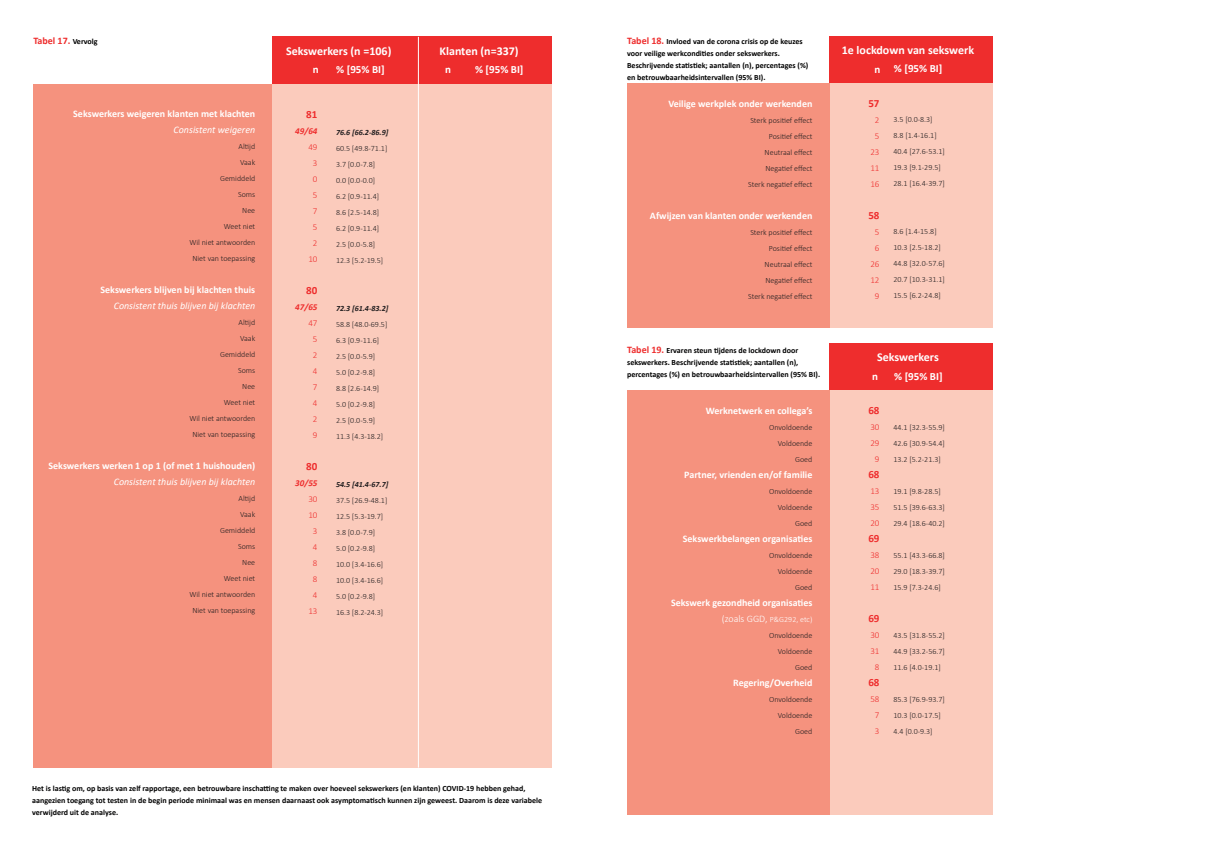
<style>
.page{position:relative;width:1208px;height:859px;background:#fff}
.page>*{position:absolute;margin:0;border:0;box-sizing:border-box;transform-origin:0 0}
.t1{font:700 12px "Calibri";color:#fff}
.t2{font:700 11px "Calibri";color:#fff}
.t3{font:700 11px "Calibri";color:#ee2d2d}
.t4{font:700 10px "Calibri";color:#fff}
.t5{font:italic 10px "Calibri";color:#fff}
.t6{font:700 10px "Calibri";color:#ee2d2d}
.t7{font:300 9px/16px "Calibri";color:#ee2d2d;text-align:center}
.t8{font:700 9px "Calibri";color:#fff}
.t9{font:italic 700 9px "Calibri";color:#ee2d2d}
.t10{font:300 8px/16px "Calibri";color:#231f20;text-align:right}
.t11{font:700 8px/12px "Calibri";color:#000001}
.t12{font:italic 700 8px "Calibri";color:#231f20}
.s1{font-size:8px;color:#000001}
.s2{font-size:10px;color:#ee2d2d}
.s3{font-size:10px;color:#fff}
.s4{color:#fff}
</style>
<div class="page">
<div style="left:33px;top:84px;width:239px;height:683px;background:#f5927e"></div>
<div style="left:272px;top:84px;width:279px;height:683px;background:#fbcbbc"></div>
<div style="left:272px;top:37px;width:279px;height:47px;background:#ee2d2d"></div>
<div style="left:829px;top:37px;width:163px;height:47px;background:#ee2d2d"></div>
<div style="left:829px;top:344px;width:163px;height:47px;background:#ee2d2d"></div>
<div style="left:829px;top:83px;width:163px;height:245px;background:#fbcbbc"></div>
<div style="left:829px;top:390px;width:163px;height:424px;background:#fbcbbc"></div>
<div style="left:627px;top:83px;width:203px;height:245px;background:#f5927e"></div>
<div style="left:627px;top:390px;width:203px;height:424px;background:#f5927e"></div>
<hr style="left:418px;top:37px;width:1px;height:730px;background:#fff">
<p class="t6" style="left:33px;top:34px;width:66px">Tabel 17. <span class="s1">Vervolg</span></p>
<h1 class="t1" style="left:286px;top:42px;width:107px">Sekswerkers (n =106)</h1>
<h1 class="t1" style="left:439px;top:42px;width:81px">Klanten (n=337)</h1>
<h2 class="t2" style="left:313px;top:61px;width:7px">n</h2>
<h2 class="t2" style="left:336px;top:61px;width:50px">% [95% BI]</h2>
<h2 class="t2" style="left:445px;top:61px;width:7px">n</h2>
<h2 class="t2" style="left:475px;top:61px;width:50px">% [95% BI]</h2>
<p class="t8" style="left:477px;top:65px;width:79px">(01-07-2020 – datum</p>
<h2 class="t2" style="left:202px;top:105px;width:92px">n(/N*) % [95% BI]</h2>
<p class="t5" style="left:174px;top:122px;width:83px">Consistent weigeren</p>
<p class="t10" style="left:189px;top:138px;width:67px">Altijd<br>Vaak<br>Gemiddeld<br>Soms<br>Nee<br>Weet niet<br>Wil niet antwoorden<br>Niet van toepassing</p>
<p class="t4" style="left:100px;top:282px;width:156px">Sekswerkers blijven bij klachten thuis</p>
<p class="t5" style="left:114px;top:298px;width:143px">Consistent thuis blijven bij klachten</p>
<p class="t10" style="left:189px;top:314px;width:67px">Altijd<br>Vaak<br>Gemiddeld<br>Soms<br>Nee<br>Weet niet<br>Wil niet antwoorden<br>Niet van toepassing</p>
<p class="t4" style="left:49px;top:458px;width:208px">Sekswerkers werken 1 op 1 (of met 1 huishouden)</p>
<p class="t5" style="left:114px;top:474px;width:143px">Consistent thuis blijven bij klachten</p>
<p class="t10" style="left:189px;top:490px;width:67px">Altijd<br>Vaak<br>Gemiddeld<br>Soms<br>Nee<br>Weet niet<br>Wil niet antwoorden<br>Niet van toepassing</p>
<p class="t4" style="left:73px;top:106px;width:183px">Sekswerkers weigeren klanten met klachten</p>
<h2 class="t3" style="left:306px;top:107px;width:13px">81</h2>
<p class="t9" style="left:295px;top:125px;width:24px">49/64</p>
<p class="t7" style="left:308px;top:139px;width:11px">49<br>3<br>0<br>5<br>7<br>5<br>2<br>10</p>
<h2 class="t3" style="left:306px;top:283px;width:13px">80</h2>
<p class="t9" style="left:295px;top:301px;width:24px">47/65</p>
<p class="t7" style="left:308px;top:315px;width:11px">47<br>5<br>2<br>4<br>7<br>4<br>2<br>9</p>
<h2 class="t3" style="left:306px;top:459px;width:13px">80</h2>
<p class="t9" style="left:295px;top:477px;width:24px">30/55</p>
<p class="t7" style="left:308px;top:491px;width:11px">30<br>10<br>3<br>4<br>8<br>8<br>4<br>13</p>
<p class="t12" style="left:336px;top:126px;width:54px">76.6 [66.2-86.9]</p>
<p class="t10" style="left:336px;top:140px;width:53px;text-align:left">60.5 [49.8-71.1]<br>3.7 [0.0-7.8]<br>0.0 [0.0-0.0]<br>6.2 [0.9-11.4]<br>8.6 [2.5-14.8]<br>6.2 [0.9-11.4]<br>2.5 [0.0-5.8]<br>12.3 [5.2-19.5]</p>
<p class="t12" style="left:336px;top:302px;width:54px">72.3 [61.4-83.2]</p>
<p class="t10" style="left:336px;top:316px;width:53px;text-align:left">58.8 [48.0-69.5]<br>6.3 [0.9-11.6]<br>2.5 [0.0-5.9]<br>5.0 [0.2-9.8]<br>8.8 [2.6-14.9]<br>5.0 [0.2-9.8]<br>2.5 [0.0-5.9]<br>11.3 [4.3-18.2]</p>
<p class="t12" style="left:336px;top:478px;width:54px">54.5 [41.4-67.7]</p>
<p class="t10" style="left:336px;top:492px;width:53px;text-align:left">37.5 [26.9-48.1]<br>12.5 [5.3-19.7]<br>3.8 [0.0-7.9]<br>5.0 [0.2-9.8]<br>10.0 [3.4-16.6]<br>10.0 [3.4-16.6]<br>5.0 [0.2-9.8]<br>16.3 [8.2-24.3]</p>
<p class="t11" style="left:32px;top:782px;width:511px">Het is lastig om, op basis van zelf rapportage, een betrouwbare inschatting te maken over hoeveel sekswerkers (en klanten) COVID-19 hebben gehad, aangezien toegang tot testen in de begin periode minimaal was en mensen daarnaast ook asymptomatisch kunnen zijn geweest. Daarom is deze variabele verwijderd uit de analyse.</p>
<p class="t11" style="left:627px;top:35px;width:183px"><span class="s2">Tabel 18.</span> Invloed van de corona crisis op de keuzes voor veilige werkcondities onder sekswerkers.<br>Beschrijvende statistiek; aantallen (n), percentages (%) en betrouwbaarheidsintervallen (95% BI).</p>
<p class="t4" style="left:668px;top:97px;width:146px">Veilige werkplek onder werkenden</p>
<p class="t10" style="left:748px;top:112px;width:66px">Sterk positief effect<br>Positief effect<br>Neutraal effect<br>Negatief effect<br>Sterk negatief effect</p>
<p class="t4" style="left:650px;top:209px;width:164px">Afwijzen van klanten onder werkenden</p>
<p class="t10" style="left:748px;top:224px;width:66px">Sterk positief effect<br>Positief effect<br>Neutraal effect<br>Negatief effect<br>Sterk negatief effect</p>
<p class="t11" style="left:627px;top:344px;width:194px"><span class="s2">Tabel 19.</span> Ervaren steun tijdens de lockdown door sekswerkers. Beschrijvende statistiek; aantallen (n), percentages (%) en betrouwbaarheidsintervallen (95% BI).</p>
<p class="t4" style="left:706px;top:404px;width:108px">Werknetwerk en collega’s</p>
<p class="t10" style="left:769px;top:419px;width:45px">Onvoldoende<br>Voldoende<br>Goed</p>
<p class="t4" style="left:684px;top:468px;width:130px">Partner, vrienden en/of familie</p>
<p class="t10" style="left:769px;top:483px;width:45px">Onvoldoende<br>Voldoende<br>Goed</p>
<p class="t4" style="left:683px;top:532px;width:131px">Sekswerkbelangen organisaties</p>
<p class="t10" style="left:769px;top:547px;width:45px">Onvoldoende<br>Voldoende<br>Goed</p>
<p class="t4" style="left:671px;top:596px;width:143px">Sekswerk gezondheid organisaties</p>
<p class="t10" style="left:722px;top:611px;width:92px"><span class="s3">(zoals GGD,</span> <span class="s4">P&amp;G292, etc)<br></span>Onvoldoende<br>Voldoende<br>Goed</p>
<p class="t4" style="left:733px;top:676px;width:81px">Regering/Overheid</p>
<p class="t10" style="left:769px;top:691px;width:45px">Onvoldoende<br>Voldoende<br>Goed</p>
<h1 class="t1" style="left:841px;top:41px;width:134px">1e lockdown van sekswerk</h1>
<h2 class="t2" style="left:874px;top:61px;width:7px">n</h2>
<h2 class="t3" style="left:868px;top:95px;width:13px">57</h2>
<p class="t7" style="left:870px;top:112px;width:11px">2<br>5<br>23<br>11<br>16</p>
<h2 class="t3" style="left:868px;top:207px;width:13px">58</h2>
<p class="t7" style="left:870px;top:224px;width:11px">5<br>6<br>26<br>12<br>9</p>
<h2 class="t2" style="left:894px;top:60px;width:50px">% [95% BI]</h2>
<p class="t10" style="left:893px;top:111px;width:53px;text-align:left">3.5 [0.0-8.3]<br>8.8 [1.4-16.1]<br>40.4 [27.6-53.1]<br>19.3 [9.1-29.5]<br>28.1 [16.4-39.7]</p>
<p class="t10" style="left:893px;top:223px;width:53px;text-align:left">8.6 [1.4-15.8]<br>10.3 [2.5-18.2]<br>44.8 [32.0-57.6]<br>20.7 [10.3-31.1]<br>15.5 [6.2-24.8]</p>
<h1 class="t1" style="left:877px;top:348px;width:63px">Sekswerkers</h1>
<h2 class="t2" style="left:872px;top:368px;width:7px">n</h2>
<h2 class="t3" style="left:868px;top:402px;width:13px">68</h2>
<p class="t7" style="left:870px;top:419px;width:11px">30<br>29<br>9</p>
<h2 class="t3" style="left:868px;top:466px;width:13px">68</h2>
<p class="t7" style="left:870px;top:483px;width:11px;text-align:justify">13<br>35<br>20</p>
<h2 class="t3" style="left:868px;top:530px;width:13px">69</h2>
<p class="t7" style="left:870px;top:547px;width:11px;text-align:justify">38<br>20<br>11</p>
<h2 class="t3" style="left:868px;top:610px;width:13px">69</h2>
<p class="t7" style="left:870px;top:627px;width:11px">30<br>31<br>8</p>
<h2 class="t3" style="left:868px;top:674px;width:13px">68</h2>
<p class="t7" style="left:870px;top:691px;width:11px">58<br>7<br>3</p>
<h2 class="t2" style="left:894px;top:368px;width:50px">% [95% BI]</h2>
<p class="t10" style="left:893px;top:419px;width:53px;text-align:justify">44.1 [32.3-55.9] 42.6 [30.9-54.4] 13.2 [5.2-21.3]</p>
<p class="t10" style="left:893px;top:483px;width:53px;text-align:left">19.1 [9.8-28.5]<br>51.5 [39.6-63.3]<br>29.4 [18.6-40.2]</p>
<p class="t10" style="left:893px;top:547px;width:53px;text-align:justify">55.1 [43.3-66.8] 29.0 [18.3-39.7] 15.9 [7.3-24.6]</p>
<p class="t10" style="left:893px;top:627px;width:53px;text-align:justify">43.5 [31.8-55.2] 44.9 [33.2-56.7] 11.6 [4.0-19.1]</p>
<p class="t10" style="left:893px;top:691px;width:53px;text-align:left">85.3 [76.9-93.7]<br>10.3 [0.0-17.5]<br>4.4 [0.0-9.3]</p>
</div>
